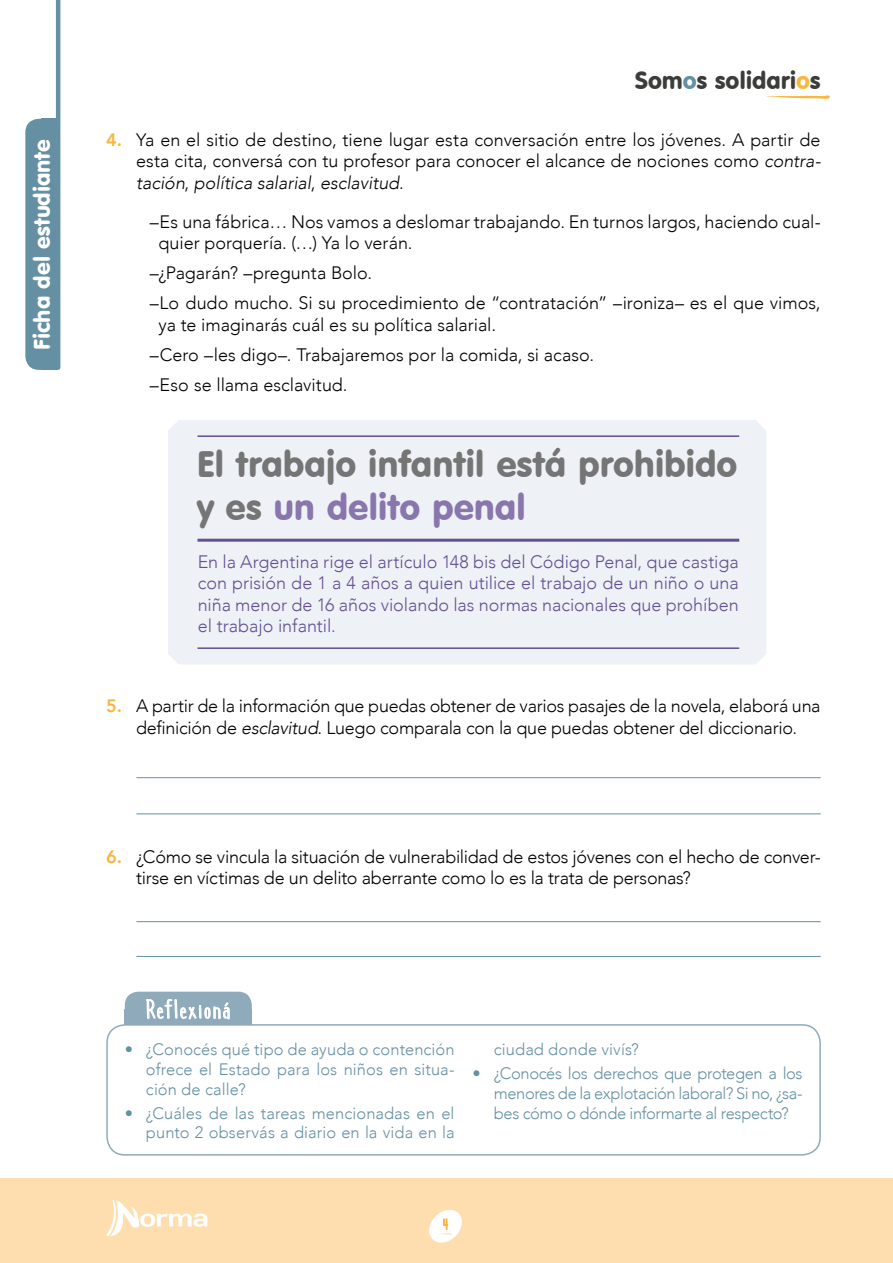
<style>
.page{position:relative;width:893px;height:1263px;background:#fff}
.page>*{position:absolute;margin:0;border:0;box-sizing:border-box;transform-origin:0 0}
.t1{font:36px/43.2px "VAG Rounded BT";letter-spacing:-.005em;color:#767575}
.t2{font:27px "geektastic";letter-spacing:.05em;color:#fff}
.t3{font:24px "VAG Rounded BT";letter-spacing:-.005em;color:#3c3c3a}
.t4{font:22.5px "VAG Rounded BT";letter-spacing:-.005em;color:#fff}
.Actividad{font:300 18px/21.6px "Avenir";letter-spacing:-.005em;color:#000}
.Actividad-2{font:300 18px/21.6px "Avenir";color:#644f93;text-align:justify}
.Texto_bullet_azul{font:300 16.5px/19.8px "Avenir";color:#6590a4;text-align:justify}
.s1{color:#6590a4}
.s2{color:#fab63e}
.s3{font-weight:800;color:#f9b63e}
.s4{font-style:italic}
.s5{color:#8876ad}
</style>
<div class="page">
<svg style="left:766px;top:95px;width:64px;height:4px"></svg>
<div style="left:0;top:1178px;width:893px;height:85px;background:#fedeae"></div>
<svg style="left:429px;top:1209px;width:33px;height:34px"></svg>
<svg style="left:106px;top:1200px;width:101px;height:36px"></svg>
<hr style="left:56px;top:0;width:4px;height:368px;background:#6590a4">
<div style="left:25px;top:119px;width:33px;height:251px;background:#6590a4;border-radius:13px"></div>
<div style="left:42px;top:119px;width:16px;height:251px;background:#6590a4"></div>
<div style="left:168px;top:420px;width:598px;height:244px;background:#eef2f6"></div>
<hr style="left:198px;top:539px;width:541px;height:3px;background:#644f93">
<hr style="left:198px;top:435px;width:541px;height:2px;background:#644f93">
<hr style="left:198px;top:647px;width:541px;height:2px;background:#644f93">
<hr style="left:136px;top:777px;width:685px;height:1px;background:#6590a4">
<hr style="left:136px;top:921px;width:685px;height:1px;background:#6590a4">
<hr style="left:136px;top:813px;width:685px;height:1px;background:#6590a4">
<hr style="left:136px;top:956px;width:685px;height:1px;background:#6590a4">
<div style="left:106px;top:1024px;width:715px;height:131px;border:2px solid #8faaba;border-radius:18px"></div>
<div style="left:125px;top:992px;width:127px;height:32px;background:#8faaba;border-radius:13px"></div>
<div style="left:125px;top:1009px;width:127px;height:15px;background:#8faaba"></div>
<svg style="left:146px;top:999px;width:84px;height:21px"></svg>
<p class="t4" style="left:28px;top:350px;width:212px;rotate:-90deg">Ficha del estudiante</p>
<h3 class="t3" style="left:635px;top:66px;width:187px">Som<span class="s1">o</span>s solidari<span class="s2">o</span>s</h3>
<p class="Actividad" style="left:136px;top:129px;width:686px;text-align:justify;text-indent:-30px"><span class="s3">4.</span> Ya en el sitio de destino, tiene lugar esta conversación entre los jóvenes. A partir de esta cita, conversá con tu profesor para conocer el alcance de nociones como <span class="s4">contra&shy;tación</span>, <span class="s4">política salarial</span>, <span class="s4">esclavitud</span>.</p>
<p class="Actividad" style="left:158px;top:211px;width:664px;text-indent:-9px">–Es una fábrica… Nos vamos a deslomar trabajando. En turnos largos, haciendo cual&shy;quier porquería. (…) Ya lo verán.</p>
<p class="Actividad" style="left:150px;top:262px;width:224px">–¿Pagarán? –pregunta Bolo.</p>
<p class="Actividad" style="left:158px;top:292px;width:664px;text-indent:-9px">–Lo dudo mucho. Si su procedimiento de “contratación” –ironiza– es el que vimos, ya te imaginarás cuál es su política salarial.</p>
<p class="Actividad" style="left:150px;top:344px;width:446px">–Cero –les digo–. Trabajaremos por la comida, si acaso.</p>
<p class="Actividad" style="left:150px;top:374px;width:199px">–Eso se llama esclavitud.</p>
<p class="t1" style="left:197px;top:442px;width:542px">El trabajo infantil está prohibido y es <span class="s5">un delito penal</span></p>
<p class="Actividad-2" style="left:198px;top:551px;width:543px">En la Argentina rige el artículo 148 bis del Código Penal, que castiga con prisión de 1 a 4 años a quien utilice el trabajo de un niño o una niña menor de 16 años violando las normas nacionales que prohíben el trabajo infantil.</p>
<p class="Actividad" style="left:106px;top:695px;width:716px;text-align:center"><span class="s3">5.</span> A partir de la información que puedas obtener de varios pasajes de la novela, elaborá una definición de <span class="s4">esclavitud</span>. Luego comparala con la que puedas obtener del diccionario.</p>
<p class="Actividad" style="left:136px;top:846px;width:686px;text-indent:-30px"><span class="s3">6.</span> ¿Cómo se vincula la situación de vulnerabilidad de estos jóvenes con el hecho de conver&shy;tirse en víctimas de un delito aberrante como lo es la trata de personas?</p>
<p class="t2" style="left:146px;top:993px;width:86px">Reflexioná</p>
<p class="Texto_bullet_azul" style="left:146px;top:1039px;width:310px;text-indent:-21px">• ¿Conocés qué tipo de ayuda o contención ofrece el Estado para los niños en situa&shy;ción de calle?</p>
<p class="Texto_bullet_azul" style="left:125px;top:1103px;width:331px;text-align:right">• ¿Cuáles de las tareas mencionadas en el punto 2 observás a diario en la vida en la</p>
<p class="Texto_bullet_azul" style="left:494px;top:1039px;width:146px">ciudad donde vivís?</p>
<p class="Texto_bullet_azul" style="left:494px;top:1063px;width:310px;text-indent:-21px">• ¿Conocés los derechos que protegen a los menores de la explotación laboral? Si no, ¿sa&shy;bes cómo o dónde informarte al respecto?</p>
</div>
